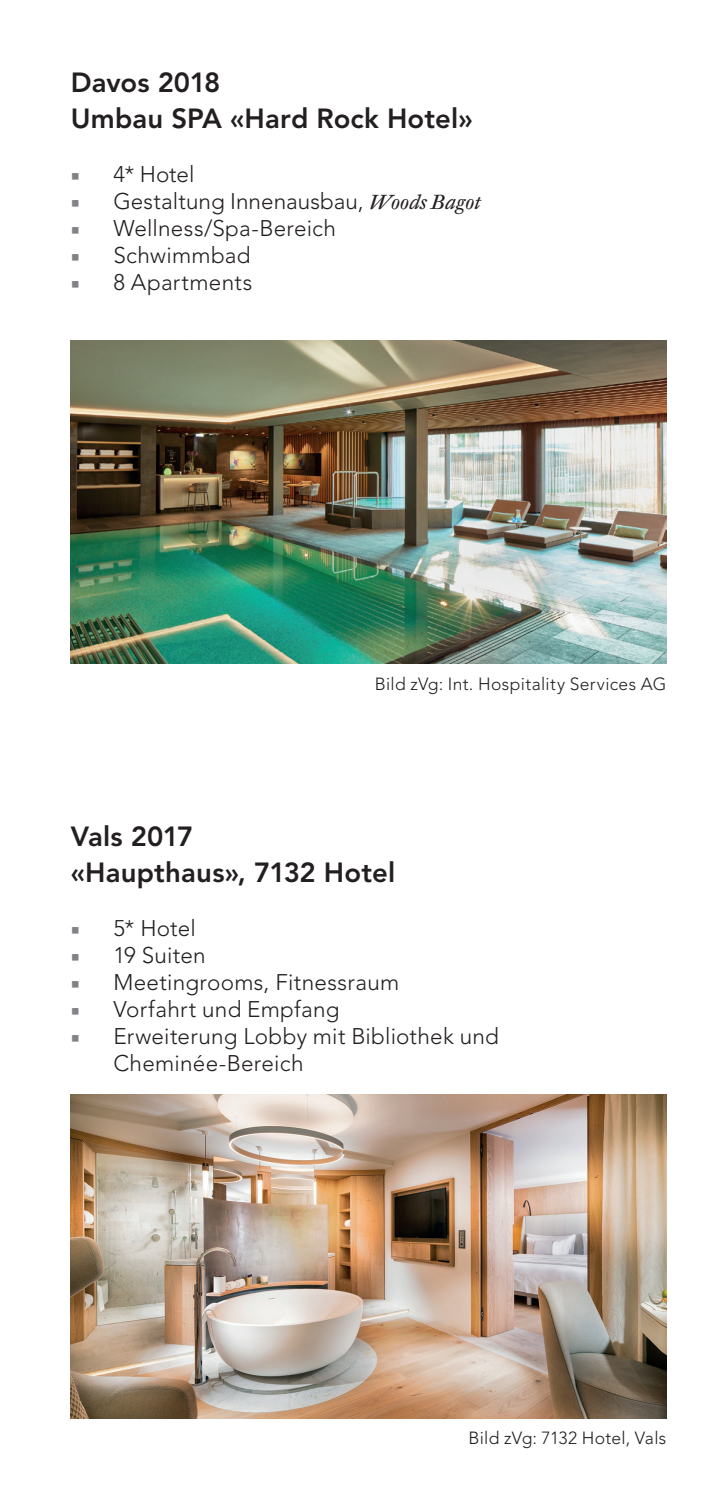
<style>
.page{position:relative;width:722px;height:1489px;background:#fff}
.page>*{position:absolute;margin:0;border:0;box-sizing:border-box;transform-origin:0 0}
.t1{font:800 27.5px/36px "Avenir LT Std";letter-spacing:.005em;color:#231f20}
.t2{font:300 22.5px/27px "Avenir LT Std";letter-spacing:.01em;color:#231f20}
.t3{font:300 17.5px "Avenir LT Std";letter-spacing:.02em;color:#231f20}
.s1{font-family:"Minion Pro";font-weight:400;color:#808285}
.s2{font-family:"DTL Fleischmann ST";font-weight:400;font-style:italic;font-size:20px}
</style>
<div class="page">
<img style="left:71px;top:340px;width:595px;height:323px">
<img style="left:71px;top:1094px;width:595px;height:323px">
<p class="t1" style="left:71px;top:64px;width:403px">Davos 2018<br>Umbau SPA «Hard Rock Hotel»</p>
<p class="t2" style="left:71px;top:160px;width:125px"><span class="s1">■</span> 4* Hotel</p>
<p class="t2" style="left:71px;top:187px;width:411px"><span class="s1">■</span> Gestaltung Innenausbau, <span class="s2">Woods Bagot</span></p>
<p class="t2" style="left:71px;top:214px;width:267px"><span class="s1">■</span> Wellness/Spa-Bereich</p>
<p class="t2" style="left:71px;top:241px;width:181px"><span class="s1">■</span> Schwimmbad</p>
<p class="t2" style="left:71px;top:268px;width:183px"><span class="s1">■</span> 8 Apartments</p>
<p class="t3" style="left:375px;top:673px;width:293px">Bild zVg: Int. Hospitality Services AG</p>
<p class="t1" style="left:71px;top:818px;width:326px">Vals 2017<br>«Haupthaus», 7132 Hotel</p>
<p class="t2" style="left:71px;top:915px;width:127px"><span class="s1">■</span> 5* Hotel</p>
<p class="t2" style="left:71px;top:942px;width:136px"><span class="s1">■</span> 19 Suiten</p>
<p class="t2" style="left:71px;top:969px;width:330px"><span class="s1">■</span> Meetingrooms, Fitnessraum</p>
<p class="t2" style="left:71px;top:996px;width:270px"><span class="s1">■</span> Vorfahrt und Empfang</p>
<p class="t2" style="left:113px;top:1023px;width:387px;text-indent:-43px"><span class="s1">■</span> Erweiterung Lobby mit Bibliothek und<br>Cheminée-Bereich</p>
<p class="t3" style="left:468px;top:1427px;width:199px">Bild zVg: 7132 Hotel, Vals</p>
</div>
